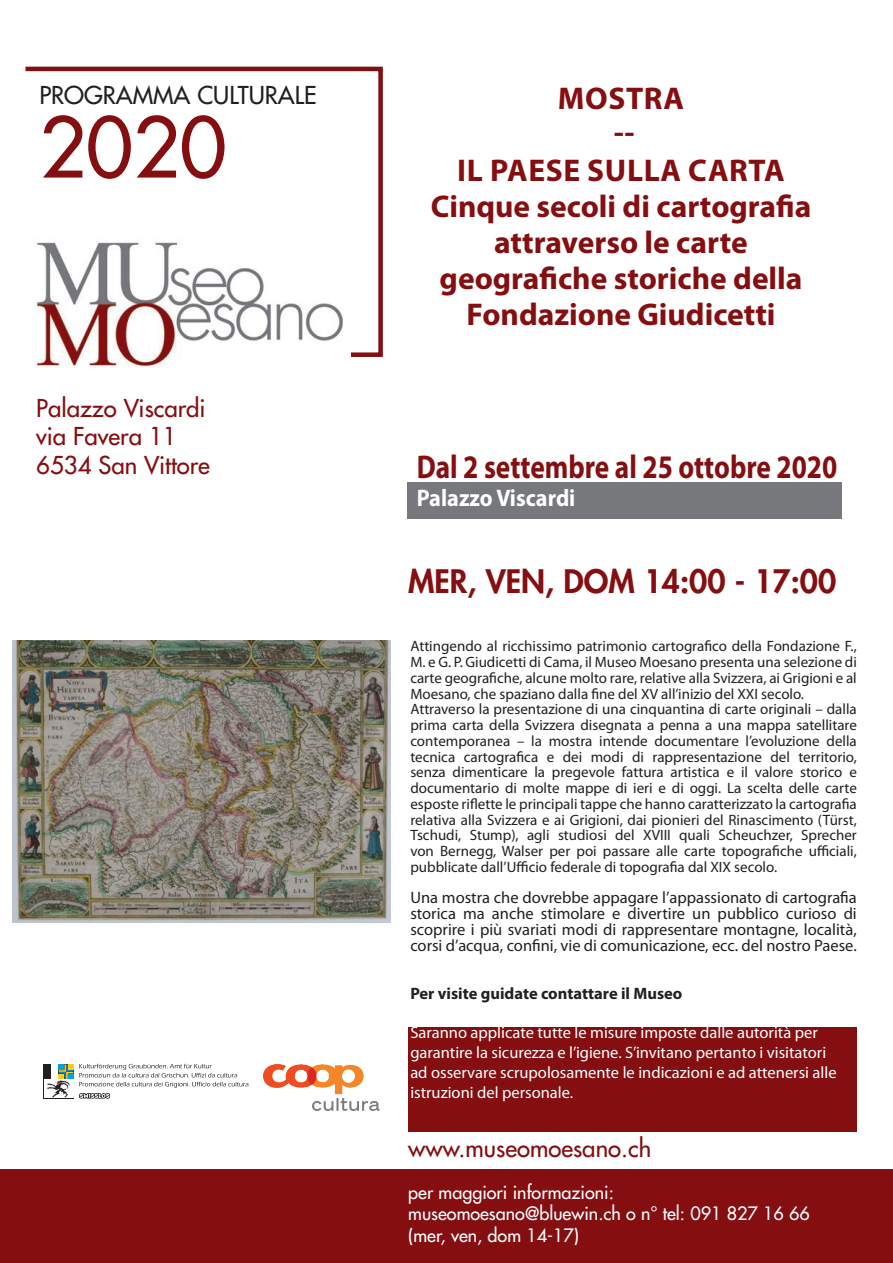
<style>
.page{position:relative;width:893px;height:1263px;background:#fff}
.page>*{position:absolute;margin:0;border:0;box-sizing:border-box;transform-origin:0 0}
.t1{font:81px "Futura";color:#850e11}
.t2{font:700 33px "Myriad Pro";color:#850e11;scale:.83 1}
.t3{font:700 31.5px/36px "Myriad Pro";color:#850e11;text-align:center}
.t4{font:800 31.5px "Futura";color:#850e11}
.t5{font:24px/28.8px "Futura";color:#850e11}
.t6{font:24px "Futura";color:#231f20}
.t7{font:700 24px "Myriad Pro";color:#fff;scale:.93 1}
.t8{font:18px/21.6px "Futura";color:#fff}
.t9{font:16.5px/15.8px "Myriad Pro";color:#231f20;text-align:justify}
.t10{font:16.5px/19.8px "Myriad Pro";color:#fff}
.t11{font:700 16.5px "Myriad Pro";color:#231f20}
.t12{font:15px/15.8px "Myriad Pro";color:#231f20}
</style>
<div class="page">
<div style="left:408px;top:1027px;width:449px;height:104px;background:#850e11"></div>
<div style="left:407px;top:483px;width:435px;height:36px;background:#76787b"></div>
<svg style="left:25px;top:66px;width:358px;height:291px"></svg>
<div style="left:0;top:1169px;width:893px;height:94px;background:#850e11"></div>
<img style="left:34px;top:234px;width:317px;height:134px">
<svg style="left:79px;top:1064px;width:169px;height:35px"></svg>
<div style="left:43px;top:1064px;width:31px;height:34px;background:#231f20"></div>
<div style="left:44px;top:1080px;width:29px;height:18px;background:#fff"></div>
<svg style="left:47px;top:1064px;width:26px;height:33px"></svg>
<img style="left:13px;top:640px;width:377px;height:282px">
<img style="left:264px;top:1065px;width:116px;height:46px">
<h3 class="t6" style="left:39px;top:80px;width:279px">PROGRAMMA CULTURALE</h3>
<h1 class="t1" style="left:39px;top:95px;width:189px">2020</h1>
<h3 class="t5" style="left:36px;top:393px;width:175px">Palazzo Viscardi via Favera 11<br>6534 San Vittore</h3>
<h3 class="t3" style="left:431px;top:80px;width:382px">MOSTRA<br>--<br>IL PAESE SULLA CARTA<br>Cinque secoli di cartografia attraverso le carte geografiche storiche della<br>Fondazione Giudicetti</h3>
<h2 class="t2" style="left:417px;top:448px;width:508px">Dal 2 settembre al 25 ottobre 2020</h2>
<h3 class="t7" style="left:417px;top:485px;width:172px">Palazzo Viscardi</h3>
<h3 class="t4" style="left:408px;top:560px;width:429px">MER, VEN, DOM 14:00 - 17:00</h3>
<p class="t12" style="left:410px;top:639px;width:448px">Attingendo al ricchissimo patrimonio cartografico della Fondazione F., M. e G. P. Giudicetti di Cama, il Museo Moesano presenta una selezione di carte geografiche, alcune molto rare, relative alla Svizzera, ai Grigioni e al Moesano, che spaziano dalla fine del XV all’inizio del XXI secolo.<br>Attraverso la presentazione di una cinquantina di carte originali – dalla prima carta della Svizzera disegnata a penna a una mappa satellitare contemporanea – la mostra intende documentare l’evoluzione della tecnica cartografica e dei modi di rappresentazione del territorio, senza dimenticare la pregevole fattura artistica e il valore storico e documentario di molte mappe di ieri e di oggi. La scelta delle carte esposte riflette le principali tappe che hanno caratterizzato la cartografia relativa alla Svizzera e ai Grigioni, dai pionieri del Rinascimento (Türst, Tschudi, Stump), agli studiosi del XVIII quali Scheuchzer, Sprecher von Bernegg, Walser per poi passare alle carte topografiche ufficiali, pubblicate dall’Ufficio federale di topografia dal XIX secolo.</p>
<p class="t9" style="left:410px;top:890px;width:448px">Una mostra che dovrebbe appagare l’appassionato di cartografia storica ma anche stimolare e divertire un pubblico curioso di scoprire i più svariati modi di rappresentare montagne, località, corsi d’acqua, confini, vie di comunicazione, ecc. del nostro Paese.</p>
<p class="t11" style="left:410px;top:984px;width:274px">Per visite guidate contattare il Museo</p>
<p class="t10" style="left:410px;top:1023px;width:428px">Saranno applicate tutte le misure imposte dalle autorità per garantire la sicurezza e l’igiene. S’invitano pertanto i visitatori ad osservare scrupolosamente le indicazioni e ad attenersi alle istruzioni del personale.</p>
<h3 class="t5" style="left:408px;top:1133px;width:245px">www.museomoesano.ch</h3>
<p class="t8" style="left:408px;top:1181px;width:403px">per maggiori informazioni: museomoesano@bluewin.ch o n° tel: 091 827 16 66 (mer, ven, dom 14-17)</p>
</div>
